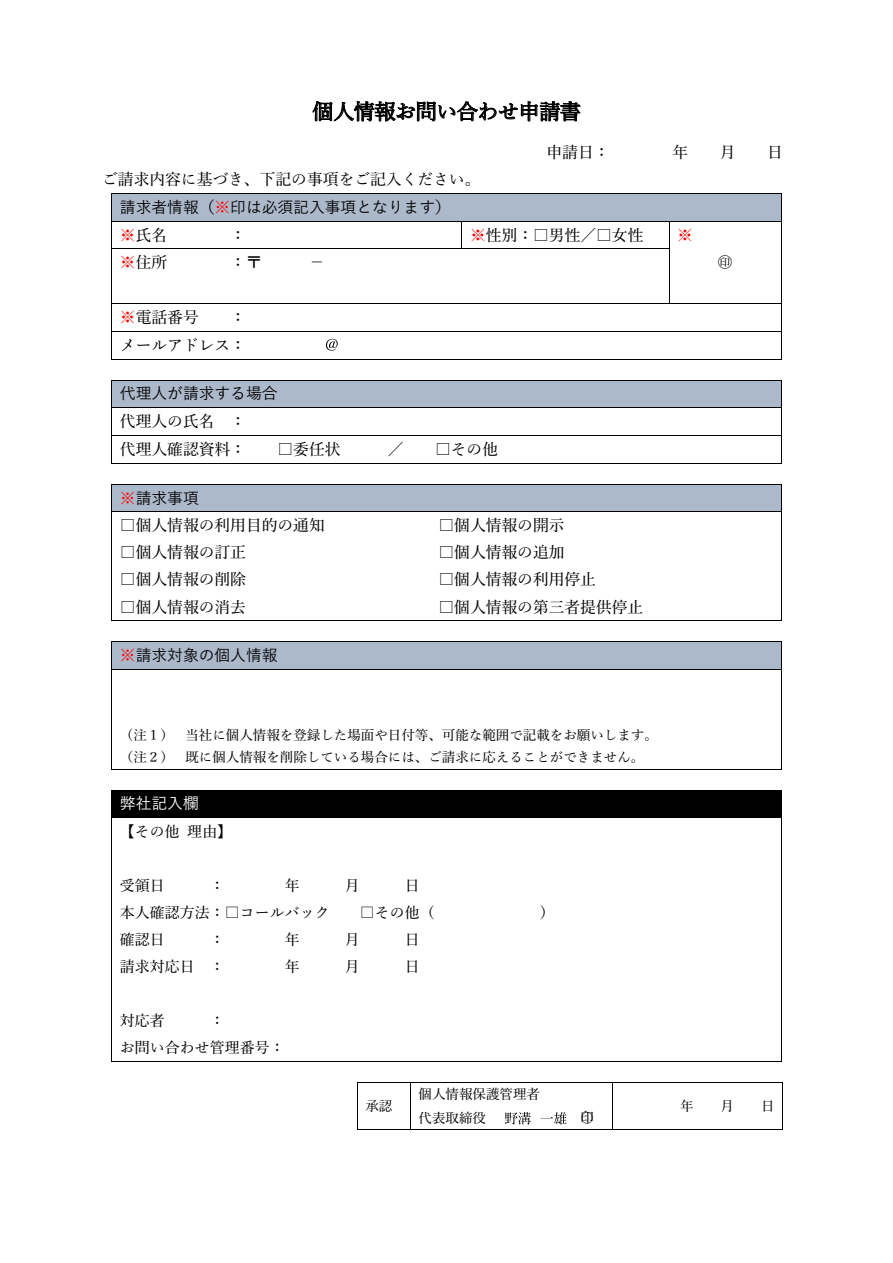
<style>
.page{position:relative;width:893px;height:1263px;background:#fff}
.page>*{position:absolute;margin:0;border:0;box-sizing:border-box;transform-origin:0 0}
.t1{font:500 21px "Yu Min";letter-spacing:-.02em;color:#000}
.t2{font:500 15.9px/27.8px "Yu Min";color:#000;text-align:right}
.t3{font:500 15.9px "Yu Go";color:#000}
.t4{font:500 15.9px "Yu Go";color:#fff}
.t5{font:500 15.9px "Yu Min";color:#f00}
.t6{font:500 15px/27px "Yu Min";color:#000}
.t7{font:500 13.5px/22.5px "Yu Min";color:#000}
.s1{color:#f00}
.s2{font-size:10.5px}
</style>
<div class="page">
<svg style="left:312px;top:101px;width:269px;height:21px"></svg>
<div style="left:112px;top:194px;width:669px;height:27px;background:#acb9ca"></div>
<hr style="left:112px;top:193px;width:669px;height:1px;background:#000">
<hr style="left:112px;top:221px;width:350px;height:1px;background:#000">
<hr style="left:462px;top:221px;width:207px;height:1px;background:#000">
<hr style="left:669px;top:221px;width:112px;height:1px;background:#000">
<svg style="left:111px;top:193px;width:1px;height:56px"></svg>
<hr style="left:112px;top:249px;width:350px;height:1px;background:#000">
<hr style="left:462px;top:249px;width:207px;height:1px;background:#000">
<svg style="left:669px;top:222px;width:1px;height:27px"></svg>
<svg style="left:781px;top:193px;width:1px;height:56px"></svg>
<hr style="left:111px;top:249px;width:1px;height:54px;background:#000">
<hr style="left:669px;top:249px;width:1px;height:54px;background:#000">
<hr style="left:781px;top:249px;width:1px;height:54px;background:#000">
<hr style="left:112px;top:303px;width:557px;height:1px;background:#000">
<hr style="left:669px;top:303px;width:112px;height:1px;background:#000">
<svg style="left:326px;top:339px;width:12px;height:12px"></svg>
<hr style="left:112px;top:331px;width:669px;height:1px;background:#000">
<svg style="left:111px;top:303px;width:1px;height:57px"></svg>
<hr style="left:112px;top:359px;width:669px;height:1px;background:#000">
<svg style="left:781px;top:303px;width:1px;height:57px"></svg>
<div style="left:112px;top:380px;width:669px;height:27px;background:#acb9ca"></div>
<hr style="left:112px;top:380px;width:669px;height:1px;background:#000">
<hr style="left:112px;top:407px;width:669px;height:1px;background:#000">
<hr style="left:112px;top:435px;width:669px;height:1px;background:#000">
<svg style="left:111px;top:380px;width:1px;height:84px"></svg>
<hr style="left:112px;top:463px;width:669px;height:1px;background:#000">
<svg style="left:781px;top:380px;width:1px;height:84px"></svg>
<div style="left:112px;top:484px;width:669px;height:27px;background:#acb9ca"></div>
<hr style="left:112px;top:484px;width:669px;height:1px;background:#000">
<svg style="left:111px;top:484px;width:1px;height:28px"></svg>
<hr style="left:112px;top:511px;width:318px;height:1px;background:#000">
<hr style="left:431px;top:511px;width:350px;height:1px;background:#000">
<svg style="left:781px;top:484px;width:1px;height:28px"></svg>
<hr style="left:111px;top:512px;width:1px;height:108px;background:#000">
<hr style="left:112px;top:620px;width:318px;height:1px;background:#000">
<hr style="left:430px;top:620px;width:351px;height:1px;background:#000">
<hr style="left:781px;top:512px;width:1px;height:108px;background:#000">
<div style="left:112px;top:642px;width:669px;height:27px;background:#acb9ca"></div>
<hr style="left:112px;top:641px;width:669px;height:1px;background:#000">
<svg style="left:111px;top:641px;width:1px;height:28px"></svg>
<hr style="left:112px;top:669px;width:669px;height:1px;background:#000">
<svg style="left:781px;top:641px;width:1px;height:28px"></svg>
<hr style="left:111px;top:669px;width:1px;height:100px;background:#000">
<hr style="left:112px;top:769px;width:669px;height:1px;background:#000">
<hr style="left:781px;top:669px;width:1px;height:100px;background:#000">
<div style="left:112px;top:790px;width:669px;height:27px;background:#000"></div>
<svg style="left:111px;top:790px;width:1px;height:28px"></svg>
<hr style="left:112px;top:817px;width:669px;height:1px;background:#000">
<svg style="left:781px;top:790px;width:1px;height:28px"></svg>
<hr style="left:111px;top:818px;width:1px;height:243px;background:#000">
<hr style="left:112px;top:1061px;width:669px;height:1px;background:#000">
<hr style="left:781px;top:818px;width:1px;height:243px;background:#000">
<hr style="left:358px;top:1082px;width:52px;height:1px;background:#000">
<hr style="left:411px;top:1082px;width:201px;height:1px;background:#000">
<hr style="left:613px;top:1082px;width:169px;height:1px;background:#000">
<hr style="left:357px;top:1083px;width:1px;height:46px;background:#000">
<hr style="left:358px;top:1129px;width:52px;height:1px;background:#000">
<hr style="left:410px;top:1083px;width:1px;height:46px;background:#000">
<hr style="left:411px;top:1129px;width:201px;height:1px;background:#000">
<hr style="left:612px;top:1083px;width:1px;height:46px;background:#000">
<hr style="left:613px;top:1129px;width:169px;height:1px;background:#000">
<hr style="left:782px;top:1083px;width:1px;height:46px;background:#000">
<svg style="left:505px;top:1112px;width:26px;height:12px"></svg>
<svg style="left:541px;top:1112px;width:26px;height:12px"></svg>
<h1 class="t1" style="left:313px;top:92px;width:270px">個人情報お問い合わせ申請書</h1>
<p class="t2" style="left:546px;top:137px;width:65px">申請日：</p>
<p class="t2" style="left:673px;top:137px;width:17px">年</p>
<p class="t2" style="left:720px;top:137px;width:17px">月</p>
<p class="t2" style="left:767px;top:137px;width:17px">日</p>
<p class="t2" style="left:102px;top:164px;width:380px">ご請求内容に基づき、下記の事項をご記入ください。</p>
<p class="t3" style="left:120px;top:192px;width:333px">請求者情報（<span class="s1">※</span>印は必須記入事項となります）</p>
<p class="t2" style="left:120px;top:219px;width:49px"><span class="s1">※</span>氏名</p>
<p class="t2" style="left:230px;top:219px;width:17px">：</p>
<p class="t2" style="left:470px;top:219px;width:175px"><span class="s1">※</span>性別：□男性／□女性</p>
<p class="t5" style="left:677px;top:220px;width:17px">※</p>
<p class="t2" style="left:120px;top:247px;width:49px"><span class="s1">※</span>住所</p>
<p class="t2" style="left:230px;top:247px;width:33px">：〒</p>
<p class="t2" style="left:309px;top:247px;width:17px">－</p>
<p class="t2" style="left:717px;top:246px;width:17px">○<span class="s2">印</span></p>
<p class="t2" style="left:120px;top:302px;width:81px"><span class="s1">※</span>電話番号</p>
<p class="t2" style="left:120px;top:302px;width:128px">：<br>メールアドレス：</p>
<p class="t3" style="left:120px;top:379px;width:159px">代理人が請求する場合</p>
<p class="t2" style="left:120px;top:406px;width:128px;text-align:left">代理人の氏名 ：代理人確認資料：</p>
<p class="t2" style="left:278px;top:434px;width:65px">□委任状</p>
<p class="t2" style="left:388px;top:434px;width:17px">／</p>
<p class="t2" style="left:435px;top:434px;width:65px">□その他</p>
<p class="t3" style="left:120px;top:483px;width:81px"><span class="s1">※</span>請求事項</p>
<p class="t2" style="left:120px;top:510px;width:207px">□個人情報の利用目的の通知</p>
<p class="t2" style="left:120px;top:537px;width:128px">□個人情報の訂正</p>
<p class="t2" style="left:120px;top:564px;width:128px">□個人情報の削除</p>
<p class="t2" style="left:120px;top:591px;width:128px">□個人情報の消去</p>
<p class="t3" style="left:120px;top:640px;width:159px"><span class="s1">※</span>請求対象の個人情報</p>
<p class="t2" style="left:438px;top:510px;width:128px">□個人情報の開示</p>
<p class="t2" style="left:438px;top:537px;width:128px">□個人情報の追加</p>
<p class="t2" style="left:438px;top:564px;width:159px">□個人情報の利用停止</p>
<p class="t2" style="left:438px;top:591px;width:207px">□個人情報の第三者提供停止</p>
<p class="t7" style="left:120px;top:722px;width:540px">（注１） 当社に個人情報を登録した場面や日付等、可能な範囲で記載をお願いします。（注２） 既に個人情報を削除している場合には、ご請求に応えることができません。</p>
<p class="t4" style="left:120px;top:789px;width:81px">弊社記入欄</p>
<p class="t6" style="left:120px;top:817px;width:114px">【その他理由】</p>
<p class="t6" style="left:120px;top:871px;width:46px">受領日</p>
<p class="t6" style="left:210px;top:871px;width:16px">：</p>
<p class="t6" style="left:285px;top:871px;width:16px">年</p>
<p class="t6" style="left:345px;top:871px;width:16px">月</p>
<p class="t6" style="left:405px;top:871px;width:16px">日</p>
<p class="t6" style="left:120px;top:898px;width:211px">本人確認方法：□コールバック</p>
<p class="t6" style="left:360px;top:898px;width:76px">□その他（</p>
<p class="t6" style="left:540px;top:898px;width:16px">）</p>
<p class="t6" style="left:120px;top:925px;width:46px">確認日</p>
<p class="t6" style="left:210px;top:925px;width:16px">：</p>
<p class="t6" style="left:285px;top:925px;width:16px">年</p>
<p class="t6" style="left:345px;top:925px;width:16px">月</p>
<p class="t6" style="left:405px;top:925px;width:16px">日</p>
<p class="t6" style="left:120px;top:952px;width:106px">請求対応日 ：</p>
<p class="t6" style="left:285px;top:952px;width:16px">年</p>
<p class="t6" style="left:345px;top:952px;width:16px">月</p>
<p class="t6" style="left:405px;top:952px;width:16px">日</p>
<p class="t6" style="left:120px;top:1006px;width:46px">対応者</p>
<p class="t6" style="left:120px;top:1006px;width:166px;text-indent:90px">：<br>お問い合わせ管理番号：</p>
<p class="t7" style="left:365px;top:1093px;width:28px">承認</p>
<p class="t7" style="left:419px;top:1080px;width:123px;line-height:24.3px">個人情報保護管理者代表取締役</p>
<p class="t7" style="left:581px;top:1105px;width:15px">○印</p>
<p class="t7" style="left:680px;top:1093px;width:15px">年</p>
<p class="t7" style="left:721px;top:1093px;width:15px">月</p>
<p class="t7" style="left:761px;top:1093px;width:15px">日</p>
</div>
